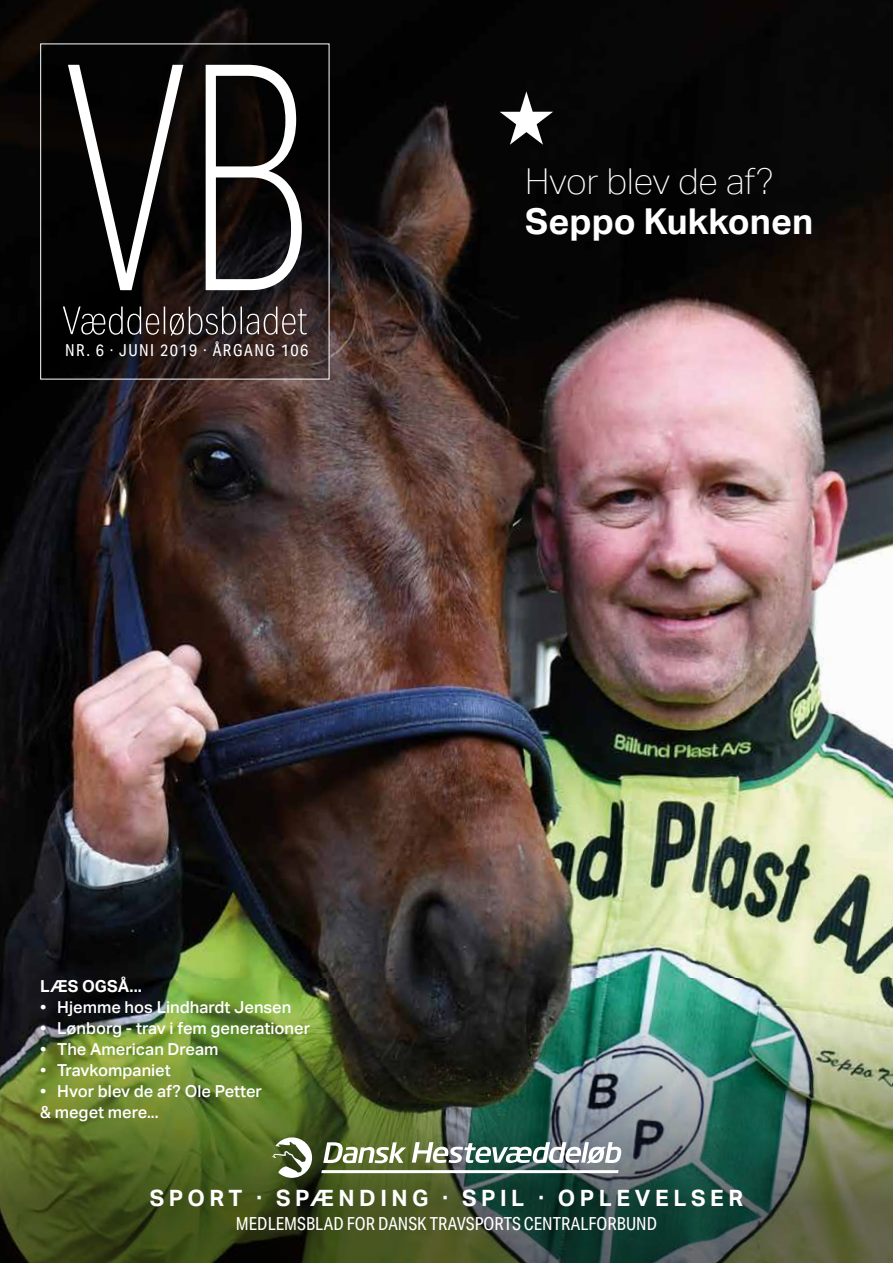
<style>
.page{position:relative;width:893px;height:1263px;background:#fff}
.page>*{position:absolute;margin:0;border:0;box-sizing:border-box;transform-origin:0 0}
.t1{font:100 35.7px "Aktiv Grotesk";color:#fff}
.t2{font:700 35.7px "Aktiv Grotesk";color:#fff}
.t3{font:700 22.5px "Aktiv Grotesk";letter-spacing:.2em;color:#fff}
.t4{font:18px "Aktiv Grotesk Cd";color:#fff}
.t5{font:500 16.5px/21px "Aktiv Grotesk";color:#fff}
.t6{font:16.5px "Aktiv Grotesk Cd";letter-spacing:.09em;color:#fff}
.t7{font:700 16.5px "Aktiv Grotesk";letter-spacing:.01em;color:#fff}
</style>
<div class="page">
<img style="left:0;top:0;width:893px;height:978px">
<img style="left:0;top:978px;width:893px;height:285px">
<svg style="left:42px;top:46px;width:285px;height:331px;background:#130e0d"></svg>
<svg style="left:63px;top:306px;width:244px;height:30px;background:#423b3a"></svg>
<svg style="left:68px;top:65px;width:234px;height:225px;fill:#090605"></svg>
<svg style="left:500px;top:91px;width:53px;height:54px"></svg>
<svg style="left:412px;top:1142px;width:209px;height:21px"></svg>
<svg style="left:321px;top:1170px;width:298px;height:3px"></svg>
<svg style="left:323px;top:1142px;width:83px;height:21px"></svg>
<svg style="left:272px;top:1137px;width:40px;height:41px"></svg>
<p class="t6" style="left:65px;top:341px;width:245px">NR. 6 · JUNI 2019 · ÅRGANG 106</p>
<h1 class="t1" style="left:525px;top:162px;width:250px">Hvor blev de af?</h1>
<h1 class="t2" style="left:525px;top:201px;width:290px">Seppo Kukkonen</h1>
<p class="t7" style="left:40px;top:977px;width:103px">LÆS OGSÅ...</p>
<p class="t5" style="left:40px;top:997px;width:253px">• Hjemme hos Lindhardt Jensen</p>
<p class="t5" style="left:40px;top:1018px;width:271px">• Lønborg - trav i fem generationer</p>
<p class="t5" style="left:40px;top:1039px;width:180px">• The American Dream</p>
<p class="t5" style="left:40px;top:1060px;width:132px">• Travkompaniet</p>
<p class="t5" style="left:40px;top:1081px;width:223px">• Hvor blev de af? Ole Petter &amp; meget mere...</p>
<h2 class="t3" style="left:150px;top:1184px;width:595px">SPORT · SPÆNDING · SPIL · OPLEVELSER</h2>
<p class="t4" style="left:236px;top:1213px;width:423px">MEDLEMSBLAD FOR DANSK TRAVSPORTS CENTRALFORBUND</p>
</div>
